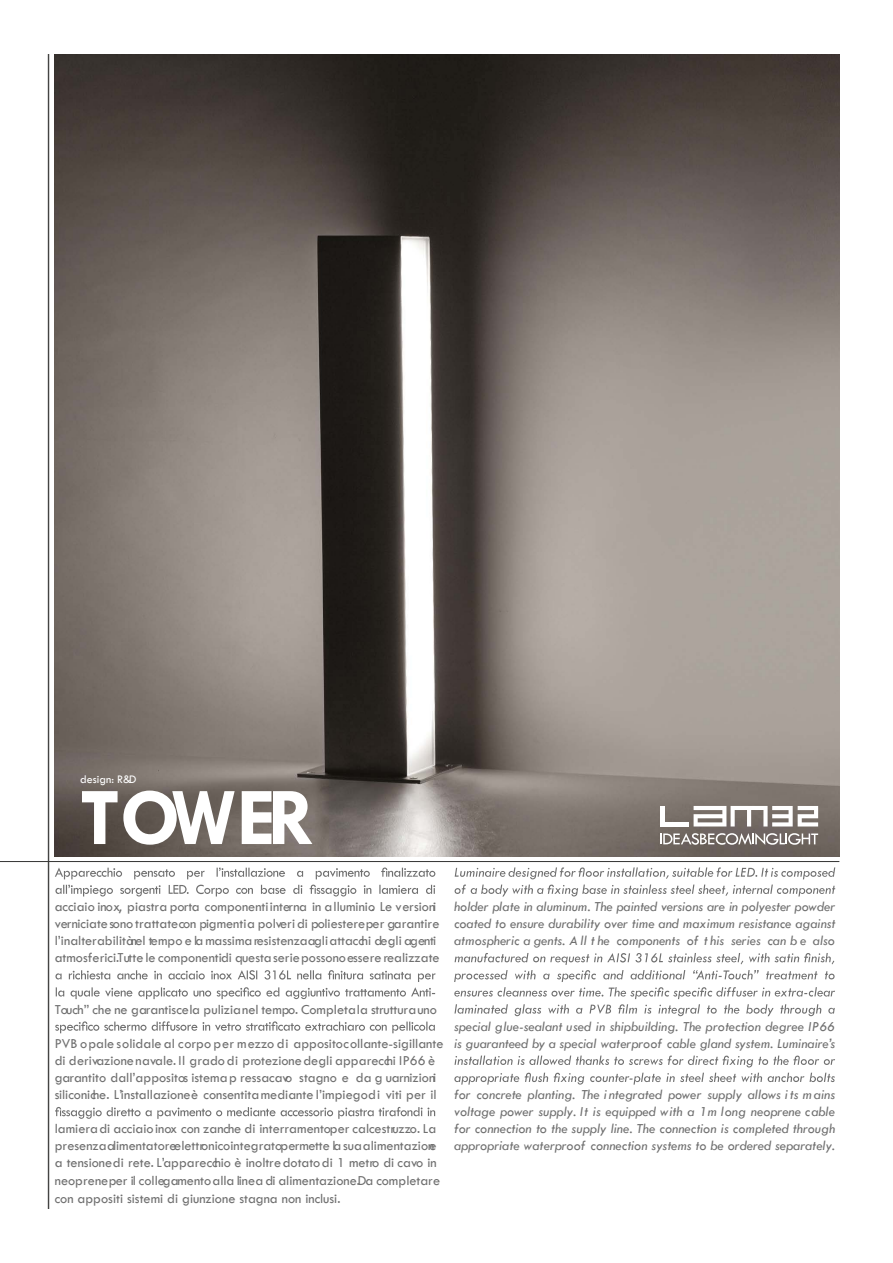
<style>
.page{position:relative;width:893px;height:1263px;background:#fff}
.page>*{position:absolute;margin:0;border:0;box-sizing:border-box;transform-origin:0 0}
.t1{font:700 82.5px "Tw Cen";letter-spacing:-.05em;color:#fff}
.t2{font:14.25px/17.1px "Tw Cen";color:#707070}
.t3{font:italic 14.25px/17.1px "Tw Cen";color:#707070;text-align:justify}
.t4{font:12px "Tw Cen";color:#fff}
</style>
<div class="page">
<img style="left:54px;top:54px;width:785px;height:802px">
<svg style="left:55px;top:867px;width:380px;height:12px"></svg>
<svg style="left:55px;top:885px;width:380px;height:11px"></svg>
<svg style="left:55px;top:970px;width:381px;height:29px"></svg>
<svg style="left:55px;top:1021px;width:380px;height:12px"></svg>
<svg style="left:55px;top:1107px;width:380px;height:12px"></svg>
<svg style="left:455px;top:867px;width:380px;height:29px"></svg>
<svg style="left:454px;top:953px;width:381px;height:63px"></svg>
<svg style="left:454px;top:1055px;width:381px;height:12px"></svg>
<svg style="left:454px;top:1073px;width:381px;height:11px"></svg>
<hr style="left:660px;top:822px;width:29px;height:4px;background:#fff">
<hr style="left:660px;top:806px;width:4px;height:20px;background:#fff">
<svg style="left:694px;top:806px;width:124px;height:20px"></svg>
<svg style="left:660px;top:833px;width:158px;height:12px"></svg>
<hr style="left:0;top:861px;width:839px;height:1px;background:#3c3c3b">
<hr style="left:48px;top:54px;width:1px;height:1155px;background:#3c3c3b">
<p class="t4" style="left:80px;top:772px;width:58px">design: R&amp;D</p>
<h1 class="t1" style="left:80px;top:768px;width:237px">TOWER</h1>
<p class="t2" style="left:55px;top:898px;width:386px">acciaio inox, piastra porta componenti interna in alluminio. Le versioni verniciate sono trattatecon pigmenti a polveri di poliestereper garantire l’inalterabilitànel tempo e la massima resistenzaagli attacchi degli agenti atmosferici. Tutte le componenti di questa serie possono essere realizzate</p>
<p class="t2" style="left:55px;top:1000px;width:384px">Touch” che ne garantiscela pulizia nel tempo. Completa la struttura uno</p>
<p class="t2" style="left:55px;top:1034px;width:390px">PVB opale solidale al corpo per mezzo di appositocollante-sigillante di derivazione navale. Il grado di protezione degli apparecchi IP66 è garantito dall’appositos istema p ressacavo stagno e da g uarnizioni siliconiche. L’installazione è consentita mediante l’impiegodi viti per il</p>
<p class="t2" style="left:55px;top:1120px;width:387px">lamiera di acciaio inox con zanche di interramentoper calcestruzzo. La presenzaalimentatore elettronico integrato permette la sua alimentazione a tensionedi rete. L’apparecchio è inoltre dotato di 1 metro di cavo in neopreneper il collegamento alla linea di alimentazione.Da completare con appositi sistemi di giunzione stagna non inclusi.</p>
<p class="t3" style="left:454px;top:898px;width:383px">holder plate in aluminum. The painted versions are in polyester powder coated to ensure durability over time and maximum resistance against atmospheric a gents. A ll t he components of t his series can b e also</p>
<p class="t3" style="left:454px;top:1017px;width:383px">special glue-sealant used in shipbuilding. The protection degree IP66 is guaranteed by a special waterproof cable gland system. Luminaire’s</p>
<p class="t3" style="left:454px;top:1086px;width:383px">for concrete planting. The i ntegrated power supply allows i ts mains voltage power supply. It is equipped with a 1m long neoprene cable for connection to the supply line. The connection is completed through appropriate waterproof connection systems to be ordered separately.</p>
</div>
